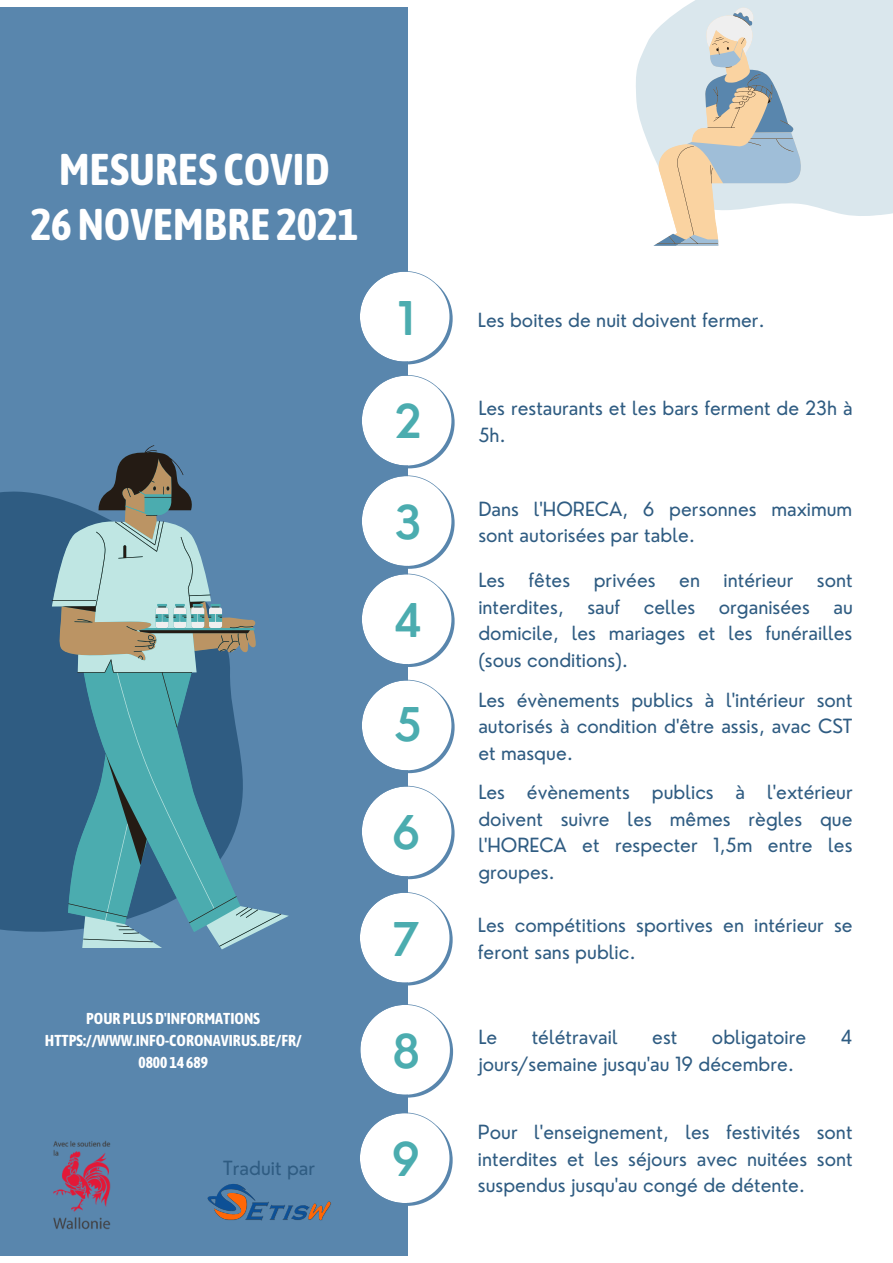
<style>
.page{position:relative;width:893px;height:1263px;background:#fff}
.page>*{position:absolute;margin:0;border:0;box-sizing:border-box;transform-origin:0 0}
.t1{font:600 45.3px "Nourd";color:#4bacaf}
.t2{font:700 44.33px "Asap Condensed";color:#fff}
.t3{font:19.05px/26.5px "Nourd";color:#2f5c82;text-align:justify}
.t4{font:700 15.75px "Asap Condensed";color:#fff}
</style>
<div class="page">
<div style="left:0;top:7px;width:408px;height:1249px;background:#5986ad"></div>
<svg style="left:360px;top:271px;width:93px;height:93px"></svg>
<svg style="left:362px;top:375px;width:93px;height:93px"></svg>
<svg style="left:362px;top:475px;width:93px;height:192px"></svg>
<svg style="left:362px;top:680px;width:93px;height:93px"></svg>
<div style="left:0;top:491px;width:52px;height:441px;background:#2f5c82"></div>
<svg style="left:52px;top:445px;width:229px;height:501px"></svg>
<svg style="left:636px;top:0;width:257px;height:216px;background:#dee9ef"></svg>
<svg style="left:653px;top:8px;width:151px;height:238px"></svg>
<svg style="left:362px;top:786px;width:93px;height:93px"></svg>
<svg style="left:360px;top:892px;width:93px;height:93px"></svg>
<svg style="left:360px;top:1004px;width:93px;height:93px"></svg>
<img style="left:207px;top:1184px;width:124px;height:37px">
<img style="left:53px;top:1140px;width:58px;height:90px">
<svg style="left:360px;top:1112px;width:93px;height:94px"></svg>
<p class="t2" style="left:59px;top:144px;width:272px">MESURES COVID</p>
<p class="t2" style="left:31px;top:199px;width:328px">26NOVEMBRE 2021</p>
<p class="t4" style="left:86px;top:1009px;width:175px">POUR PLUSD'INFORMATIONS</p>
<p class="t4" style="left:45px;top:1031px;width:258px">HTTPS://WWW.INFO-CORONAVIRUS.BE/FR/</p>
<p class="t4" style="left:138px;top:1053px;width:71px">0800 14 689</p>
<p class="t3" style="left:223px;top:1154px;width:93px">Traduit par</p>
<p class="t1" style="left:397px;top:289px;width:19px">1</p>
<p class="t1" style="left:394px;top:392px;width:29px">2</p>
<p class="t1" style="left:394px;top:494px;width:29px">3</p>
<p class="t1" style="left:394px;top:592px;width:30px">4</p>
<p class="t1" style="left:394px;top:696px;width:30px">5</p>
<p class="t1" style="left:392px;top:804px;width:30px">6</p>
<p class="t1" style="left:392px;top:910px;width:30px">7</p>
<p class="t1" style="left:392px;top:1022px;width:30px">8</p>
<p class="t1" style="left:392px;top:1131px;width:30px">9</p>
<p class="t3" style="left:478px;top:306px;width:289px">Les boites de nuit doivent fermer.</p>
<p class="t3" style="left:478px;top:395px;width:376px">Les restaurants et les bars ferment de 23h à<br>5h.</p>
<p class="t3" style="left:478px;top:495px;width:375px">Dans l'HORECA, 6 personnes maximum sont autorisées par table.</p>
<p class="t3" style="left:478px;top:567px;width:376px">Les fêtes privées en intérieur sont interdites, sauf celles organisées au domicile, les mariages et les funérailles (sous conditions).</p>
<p class="t3" style="left:478px;top:686px;width:376px">Les évènements publics à l'intérieur sont autorisés à condition d'être assis, avac CST et masque.</p>
<p class="t3" style="left:478px;top:779px;width:376px">Les évènements publics à l'extérieur doivent suivre les mêmes règles que l'HORECA et respecter 1,5m entre les groupes.</p>
<p class="t3" style="left:478px;top:912px;width:376px">Les compétitions sportives en intérieur se feront sans public.</p>
<p class="t3" style="left:478px;top:1024px;width:20px">Le</p>
<p class="t3" style="left:532px;top:1024px;width:87px">télétravail</p>
<p class="t3" style="left:652px;top:1024px;width:27px">est</p>
<p class="t3" style="left:712px;top:1024px;width:96px">obligatoire</p>
<p class="t3" style="left:841px;top:1024px;width:13px">4</p>
<p class="t3" style="left:478px;top:1050px;width:317px">jours/semaine jusqu'au 19 décembre.</p>
<p class="t3" style="left:478px;top:1119px;width:376px">Pour l'enseignement, les festivités sont interdites et les séjours avec nuitées sont suspendus jusqu'au congé de détente.</p>
</div>
